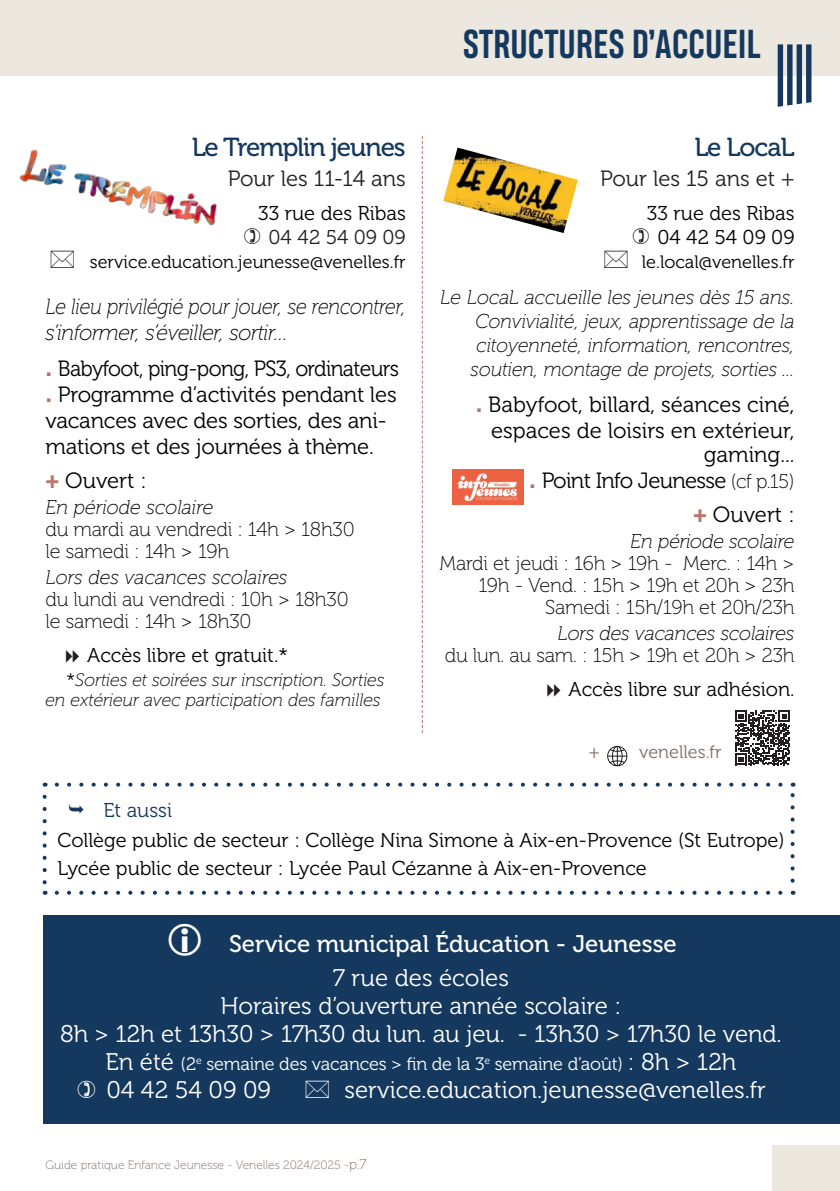
<style>
.page{position:relative;width:840px;height:1191px;background:#fff}
.page>*{position:absolute;margin:0;border:0;box-sizing:border-box;transform-origin:0 0}
.t1{font:700 38px "Heading Pro";color:#15395e}
.t2{font:26px "Museo 500";letter-spacing:-.04em;color:#15395e}
.t3{font:24px/28px "Museo 300";color:#fff;text-align:center}
.t4{font:24px "Museo 500";color:#fff}
.t5{font:22px/26px "Museo 300";letter-spacing:-.01em;color:#000}
.t6{font:italic 22px "Museo 100";letter-spacing:-.015em;color:#000;scale:.91 1}
.t7{font:22px "Museo 300";letter-spacing:-.03em;color:#000;scale:.96 1}
.t8{font:22px/26.4px "Museo 300";letter-spacing:-.03em;color:#000;text-align:right}
.t9{font:22px "Museo 300";color:#231f20}
.t10{font:italic 22px "Museo 100";letter-spacing:-.015em;color:#000}
.t11{font:italic 20px/24px "Museo 100";color:#000;text-align:justify}
.t12{font:20px "Museo 300";color:#000}
.t13{font:20px/22px "Museo 100";letter-spacing:-.01em;color:#000}
.t14{font:20px "Museo 300";color:#231f20}
.t15{font:20px "Museo 300";color:#15395e}
.t16{font:italic 18px/20px "Museo 100";color:#000;text-align:right}
.t17{font:18px "Museo 300";color:#000}
.t18{font:18px "Museo 300";letter-spacing:-.01em;color:#fff}
.t19{font:18px "Museo 300";color:#7f6f68}
.t20{font:12px "Museo 100";color:#7f6f68}
.s1{font-family:"Museo 900";color:#ba746b}
.s2{font-family:"Museo 900";color:#bc756c}
.s3{font-family:"Museo 300";font-style:normal}
.s4{font-family:"Museo 100";font-size:20px}
.s5{font-size:24px}
.s6{font-size:14px}
</style>
<div class="page">
<div style="left:0;top:0;width:839px;height:76px;background:#ece7df"></div>
<svg style="left:777px;top:44px;width:34px;height:63px"></svg>
<div style="left:771px;top:1145px;width:68px;height:46px;background:#ece7df"></div>
<svg style="left:421px;top:136px;width:1px;height:597px"></svg>
<svg style="left:57px;top:890px;width:726px;height:4px"></svg>
<svg style="left:43px;top:796px;width:4px;height:98px"></svg>
<svg style="left:790px;top:782px;width:4px;height:98px"></svg>
<svg style="left:45px;top:782px;width:735px;height:4px"></svg>
<div style="left:44px;top:915px;width:795px;height:209px;background:#15395e"></div>
<img style="left:19px;top:149px;width:198px;height:77px">
<img style="left:443px;top:148px;width:134px;height:85px">
<svg style="left:735px;top:710px;width:54px;height:55px"></svg>
<img style="left:452px;top:469px;width:71px;height:36px">
<img style="left:607px;top:745px;width:21px;height:22px">
<p class="t2" style="left:191px;top:132px;width:215px">Le Tremplin jeunes</p>
<p class="t9" style="left:227px;top:166px;width:179px">Pour les 11-14 ans</p>
<p class="t12" style="left:258px;top:202px;width:149px">33 rue des Ribas</p>
<p class="t14" style="left:268px;top:226px;width:139px">04 42 54 09 09</p>
<p class="t17" style="left:90px;top:252px;width:317px">service.education.jeunesse@venelles.fr</p>
<p class="t6" style="left:45px;top:294px;width:397px">Le lieu privilégié pour jouer, se rencontrer,</p>
<p class="t10" style="left:45px;top:320px;width:244px">s’informer, s’éveiller, sortir…</p>
<p class="t7" style="left:45px;top:356px;width:370px"><span class="s1">.</span> Babyfoot, ping-pong, PS3, ordinateurs</p>
<p class="t5" style="left:45px;top:382px;width:352px"><span class="s1">.</span> Programme d’activités pendant les vacances avec des sorties, des ani&shy;mations et des journées à thème.</p>
<p class="t5" style="left:45px;top:468px;width:103px"><span class="s2">+</span> Ouvert :</p>
<p class="t11" style="left:45px;top:495px;width:169px">En période scolaire</p>
<p class="t13" style="left:45px;top:519px;width:310px">du mardi au vendredi : 14h &gt; 18h30</p>
<p class="t13" style="left:45px;top:541px;width:185px">le samedi : 14h &gt; 19h</p>
<p class="t11" style="left:45px;top:565px;width:243px">Lors des vacances scolaires</p>
<p class="t13" style="left:45px;top:589px;width:304px">du lundi au vendredi : 10h &gt; 18h30 le samedi : 14h &gt; 18h30</p>
<p class="t12" style="left:87px;top:644px;width:202px">Accès libre et gratuit.*</p>
<p class="t16" style="left:45px;top:670px;width:340px"><span class="s3">*</span>Sorties et soirées sur inscription. Sorties en extérieur avec participation des familles</p>
<h1 class="t1" style="left:462px;top:21px;width:299px">STRUCTURES D’ACCUEIL</h1>
<p class="t2" style="left:694px;top:132px;width:102px">Le LocaL</p>
<p class="t9" style="left:599px;top:166px;width:196px">Pour les 15 ans et +</p>
<p class="t12" style="left:646px;top:202px;width:149px">33 rue des Ribas</p>
<p class="t12" style="left:657px;top:226px;width:139px">04 42 54 09 09</p>
<p class="t17" style="left:641px;top:252px;width:154px">le.local@venelles.fr</p>
<p class="t11" style="left:440px;top:285px;width:355px">Le LocaL accueille les jeunes dès 15 ans.</p>
<p class="t11" style="left:470px;top:309px;width:325px">Convivialité, jeux, apprentissage de la citoyenneté, information, rencontres, soutien, montage de projets, sorties ...</p>
<p class="t5" style="left:475px;top:391px;width:320px;text-align:right"><span class="s1">.</span> Babyfoot, billard, séances ciné, espaces de loisirs en extérieur,</p>
<p class="t8" style="left:529px;top:441px;width:267px">gaming...<br><span class="s1">.</span> Point Info Jeunesse <span class="s4">(cf p.15)</span></p>
<p class="t5" style="left:692px;top:502px;width:103px"><span class="s2">+</span> Ouvert :</p>
<p class="t11" style="left:630px;top:529px;width:166px">En période scolaire</p>
<p class="t13" style="left:439px;top:553px;width:356px;text-align:right">Mardi et jeudi : 16h &gt; 19h - Merc. : 14h &gt;<br>19h - Vend. : 15h &gt; 19h et 20h &gt; 23h</p>
<p class="t13" style="left:545px;top:597px;width:251px">Samedi : 15h/19h et 20h/23h</p>
<p class="t11" style="left:557px;top:621px;width:238px">Lors des vacances scolaires</p>
<p class="t13" style="left:444px;top:645px;width:351px">du lun. au sam. : 15h &gt; 19h et 20h &gt; 23h</p>
<p class="t12" style="left:568px;top:678px;width:227px">Accès libre sur adhésion.</p>
<p class="t19" style="left:588px;top:742px;width:12px">+</p>
<p class="t19" style="left:639px;top:742px;width:84px">venelles.fr</p>
<p class="t15" style="left:103px;top:799px;width:70px">Et aussi</p>
<p class="t12" style="left:57px;top:829px;width:728px">Collège public de secteur : Collège Nina Simone à Aix-en-Provence (St Eutrope)</p>
<p class="t12" style="left:57px;top:857px;width:590px">Lycée public de secteur : Lycée Paul Cézanne à Aix-en-Provence</p>
<p class="t4" style="left:229px;top:930px;width:449px">Service municipal Éducation - Jeunesse</p>
<p class="t3" style="left:332px;top:964px;width:178px">7 rue des écoles</p>
<p class="t3" style="left:60px;top:992px;width:722px">Horaires d’ouverture année scolaire :<br>8h &gt; 12h et 13h30 &gt; 17h30 du lun. au jeu. - 13h30 &gt; 17h30 le vend.</p>
<p class="t18" style="left:105px;top:1054px;width:632px"><span class="s5">En été</span> (2<sup>e</sup> semaine des vacances &gt; fin de la 3<sup>e</sup> semaine d’août) <span class="s5">: 8h &gt; 12h</span></p>
<p class="t3" style="left:106px;top:1076px;width:166px">04 42 54 09 09</p>
<p class="t3" style="left:344px;top:1076px;width:422px">service.education.jeunesse@venelles.fr</p>
<p class="t20" style="left:45px;top:1158px;width:322px">Guide pratique Enfance Jeunesse - Venelles 2024/2025 -<span class="s6">p.7</span></p>
</div>
